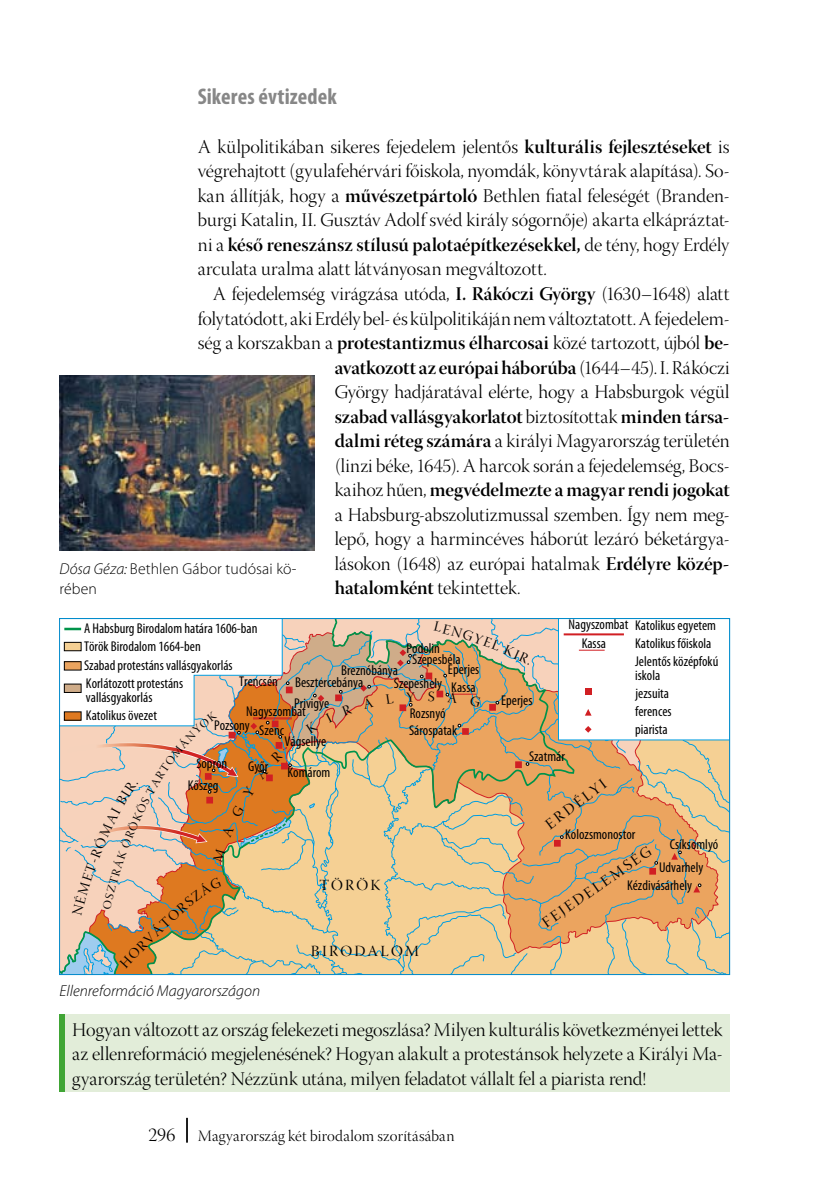
<style>
.page{position:relative;width:819px;height:1181px;background:#fff}
.page>*{position:absolute;margin:0;border:0;box-sizing:border-box;transform-origin:0 0}
.t1{font:700 condensed 22.75px "Myriad Pro";letter-spacing:.005em;color:#878787}
.t2{font:19.25px/24.5px "Warnock Pro Light Disp";letter-spacing:-.005em;color:#000;text-align:justify}
.t3{font:19.25px "Warnock Pro Semibold Disp";letter-spacing:-.005em;color:#000}
.t4{font:15.75px "Warnock Pro Light Disp";letter-spacing:.01em;color:#000}
.t5{font:300 15.75px/20.1px "Myriad Pro";letter-spacing:.005em;color:#000}
.t6{font:italic 300 15.75px "Myriad Pro";letter-spacing:.005em;color:#000}
.t7{font:15.4px "Warnock Pro Disp";letter-spacing:.15em;color:#000}
.t8{font:condensed 14.17px/17.8px "Myriad Pro";color:#000}
.s1{font-family:"Warnock Pro Semibold Disp"}
.s2{font-family:"Warnock Pro Light Disp"}
.s3{font-style:italic}
.s4{font-size:19.25px}
</style>
<div class="page">
<hr style="left:186px;top:1117px;width:2px;height:25px;background:#000">
<img style="left:60px;top:376px;width:255px;height:174px">
<svg style="left:292px;top:620px;width:436px;height:353px;background:#e3c193"></svg>
<div style="left:60px;top:1014px;width:5px;height:77px;background:#40a535"></div>
<div style="left:65px;top:1014px;width:664px;height:77px;background:#e2edd9"></div>
<svg style="left:60px;top:618px;width:232px;height:356px"></svg>
<svg style="left:305px;top:721px;width:13px;height:13px"></svg>
<svg style="left:325px;top:713px;width:8px;height:10px"></svg>
<svg style="left:341px;top:704px;width:11px;height:12px"></svg>
<svg style="left:361px;top:695px;width:13px;height:14px"></svg>
<svg style="left:385px;top:693px;width:9px;height:11px"></svg>
<svg style="left:406px;top:691px;width:9px;height:15px"></svg>
<svg style="left:428px;top:691px;width:6px;height:10px"></svg>
<svg style="left:445px;top:690px;width:35px;height:17px"></svg>
<svg style="left:433px;top:621px;width:96px;height:44px;background:#e0c2a3"></svg>
<p class="t1" style="left:198px;top:82px;width:141px">Sikeres évtizedek</p>
<p class="t2" style="left:198px;top:136px;width:533px">A külpolitikában sikeres fejedelem jelentős <span class="s1">kulturális fejlesztéseket</span> is végrehajtott (gyulafehérvári főiskola, nyomdák, könyvtárak alapítása). So&shy;kan állítják, hogy a <span class="s1">művészetpártoló</span> Bethlen fiatal feleségét (Branden&shy;burgi Katalin, II. Gusztáv Adolf svéd király sógornője) akarta elkápráztat-</p>
<p class="t3" style="left:198px;top:233px;width:533px"><span class="s2">ni a</span> késő reneszánsz stílusú palotaépítkezésekkel, <span class="s2">de tény, hogy Erdély</span></p>
<p class="t2" style="left:198px;top:259px;width:350px">arculata uralma alatt látványosan megváltozott.</p>
<p class="t2" style="left:213px;top:283px;width:518px">A fejedelemség virágzása utóda, <span class="s1">I. Rákóczi György</span> (1630–1648) alatt</p>
<p class="t2" style="left:198px;top:308px;width:533px">folytatódott, aki Erdély bel- és külpolitikáján nem változtatott. A fejedelem-</p>
<p class="t2" style="left:198px;top:332px;width:533px">ség a korszakban a <span class="s1">protestantizmus élharcosai</span> közé tartozott, újból <span class="s1">be-</span></p>
<p class="t3" style="left:335px;top:356px;width:396px">avatkozott az európai háborúba <span class="s2">(1644–45). I. Rákóczi</span></p>
<p class="t2" style="left:335px;top:381px;width:396px">György hadjáratával elérte, hogy a Habsburgok végül</p>
<p class="t3" style="left:335px;top:405px;width:396px">szabad vallásgyakorlatot <span class="s2">biztosítottak</span> minden társa-</p>
<p class="t2" style="left:335px;top:430px;width:396px"><span class="s1">dalmi réteg számára</span> a királyi Magyarország területén (linzi béke, 1645). A harcok során a fejedelemség, Bocs-</p>
<p class="t3" style="left:335px;top:478px;width:396px"><span class="s2">kaihoz hűen,</span> megvédelmezte a magyar rendi jogokat</p>
<p class="t2" style="left:335px;top:504px;width:396px">a Habsburg-abszolutizmussal szemben. Így nem meg&shy;lepő, hogy a harmincéves háborút lezáró béketárgya&shy;lásokon (1648) az európai hatalmak <span class="s1">Erdélyre közép&shy;hatalomként</span> tekintettek.</p>
<p class="t5" style="left:60px;top:558px;width:238px"><span class="s3">Dósa Géza:</span> Bethlen Gábor tudósai kö&shy;rében</p>
<p class="t8" style="left:84px;top:619px;width:175px">A Habsburg Birodalom határa 1606-ban<br>Török Birodalom 1664-ben<br>Szabad protestáns vallásgyakorlás<br>Korlátozott protestáns</p>
<p class="t8" style="left:86px;top:688px;width:73px">vallásgyakorlás<br>Katolikus övezet</p>
<p class="t8" style="left:412px;top:642px;width:50px;line-height:11.4px;text-indent:-6px">Podolin<br>Szepesbéla</p>
<p class="t8" style="left:448px;top:660px;width:33px">Eperjes</p>
<p class="t8" style="left:239px;top:665px;width:160px;line-height:11.7px;text-indent:102px">Breznóbánya<br>Trencsén Besztercebánya</p>
<p class="t8" style="left:394px;top:674px;width:50px">Szepeshely</p>
<p class="t8" style="left:451px;top:678px;width:26px">Kassa</p>
<p class="t8" style="left:294px;top:694px;width:37px">Privigye</p>
<p class="t8" style="left:259px;top:701px;width:48px;line-height:18.9px;text-indent:-13px">Nagyszombat<br>Szenc</p>
<p class="t8" style="left:284px;top:732px;width:43px">Vágsellye</p>
<p class="t8" style="left:410px;top:704px;width:37px">Rozsnyó</p>
<p class="t8" style="left:214px;top:716px;width:37px">Pozsony</p>
<p class="t8" style="left:409px;top:721px;width:50px">Sárospatak</p>
<p class="t8" style="left:196px;top:754px;width:32px">Sopron</p>
<p class="t8" style="left:188px;top:776px;width:32px">Kőszeg</p>
<p class="t8" style="left:248px;top:757px;width:22px">Győr</p>
<p class="t8" style="left:287px;top:763px;width:44px">Komárom</p>
<p class="t6" style="left:60px;top:981px;width:202px">Ellenreformáció Magyarországon</p>
<p class="t7" style="left:319px;top:876px;width:62px">TÖRÖK</p>
<p class="t7" style="left:311px;top:942px;width:109px">BIRODALOM</p>
<p class="t8" style="left:501px;top:691px;width:33px">Eperjes</p>
<p class="t8" style="left:568px;top:615px;width:61px">Nagyszombat</p>
<p class="t8" style="left:635px;top:616px;width:85px">Katolikus egyetem<br>Katolikus főiskola<br>Jelentős középfokú</p>
<p class="t8" style="left:635px;top:666px;width:38px">iskola jezsuita ferences piarista</p>
<p class="t8" style="left:581px;top:634px;width:26px">Kassa</p>
<p class="t8" style="left:529px;top:747px;width:37px">Szatmár</p>
<p class="t7" style="left:542px;top:819px;width:73px;rotate:-37deg">ERDÉLYI</p>
<p class="t8" style="left:565px;top:825px;width:72px">Kolozsmonostor</p>
<p class="t8" style="left:669px;top:835px;width:50px">Csíksomlyó</p>
<p class="t8" style="left:627px;top:875px;width:67px">Kézdivásárhely</p>
<p class="t7" style="left:539px;top:917px;width:131px;rotate:-35deg">FEJEDELEMSÉG</p>
<p class="t8" style="left:659px;top:858px;width:46px">Udvarhely</p>
<p class="t2" style="left:72px;top:1019px;width:652px">Hogyan változott az ország felekezeti megoszlása? Milyen kulturális következményei lettek az ellenreformáció megjelenésének? Hogyan alakult a protestánsok helyzete a Királyi Ma&shy;gyarország területén? Nézzünk utána, milyen feladatot vállalt fel a piarista rend!</p>
<p class="t4" style="left:148px;top:1127px;width:307px"><span class="s4">296</span> Magyarország két birodalom szorításában</p>
</div>
